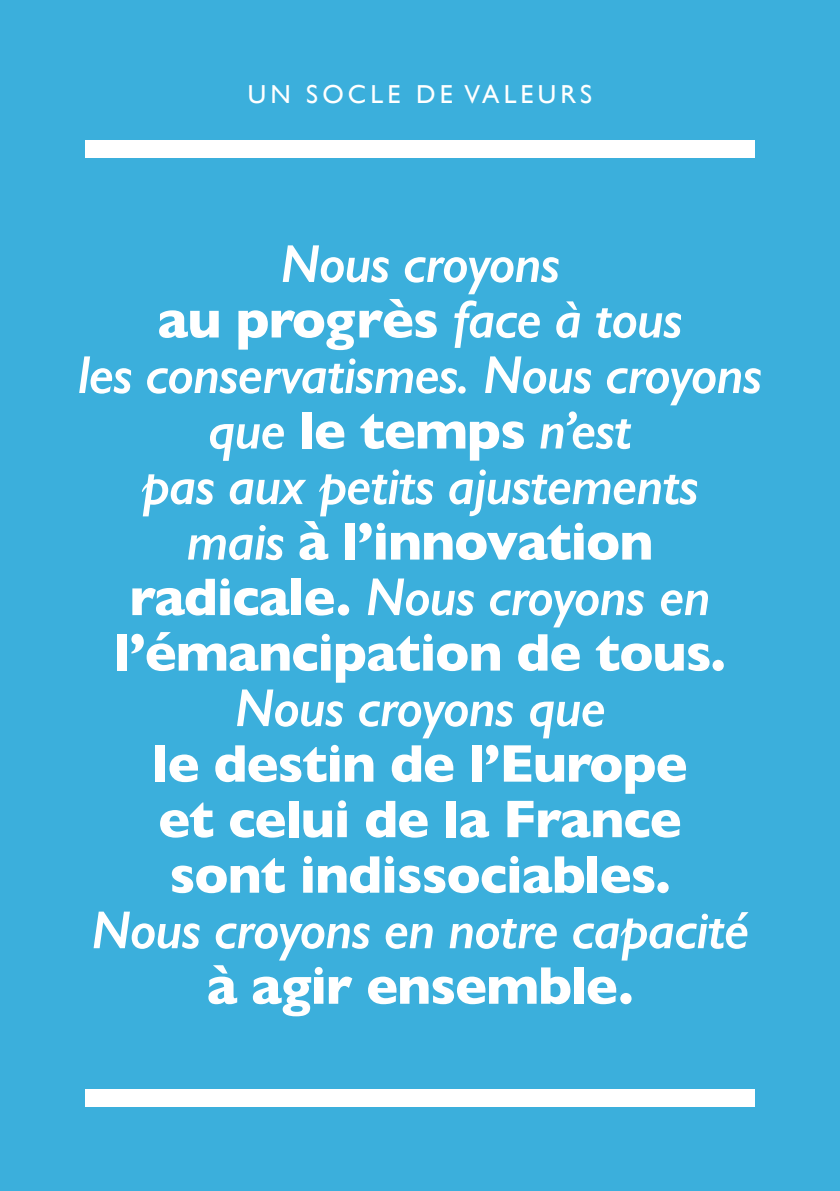
<style>
.page{position:relative;width:840px;height:1191px;background:#fff}
.page>*{position:absolute;margin:0;border:0;box-sizing:border-box;transform-origin:0 0}
.t1{font:italic 600 53.6px/55.4px "Gill Sans";letter-spacing:-.02em;color:#fff;text-align:center}
.t2{font:700 53.6px/55.6px "Gill Sans";letter-spacing:-.02em;color:#fff;text-align:justify}
.t3{font:26px "Gill Sans";letter-spacing:.16em;color:#fff}
.s1{font-weight:700;font-style:normal}
</style>
<div class="page">
<div style="left:0;top:0;width:839px;height:1191px;background:#3bafdc"></div>
<div style="left:85px;top:140px;width:669px;height:17px;background:#fff"></div>
<div style="left:85px;top:1089px;width:669px;height:17px;background:#fff"></div>
<p class="t3" style="left:247px;top:79px;width:275px">UN SOCLE DE VALEUR</p>
<p class="t3" style="left:580px;top:79px;width:13px">S</p>
<p class="t1" style="left:77px;top:236px;width:685px">Nous croyons<br><span class="s1">au progrès</span> face à tous<br>les conservatismes. Nous croyons que <span class="s1">le temps</span> n’est<br>pas aux petits ajustements<br>mais <span class="s1">à l’innovation radicale.</span> Nous croyons en <span class="s1">l’émancipation de tous.</span></p>
<p class="t1" style="left:234px;top:680px;width:373px">Nous croyons que</p>
<p class="t2" style="left:152px;top:735px;width:536px">le destin de l’Europe et celui de la France sont indissociables.</p>
<p class="t1" style="left:91px;top:902px;width:659px">Nous croyons en notre capacité</p>
<p class="t2" style="left:206px;top:957px;width:428px">à agir ensemble.</p>
</div>
